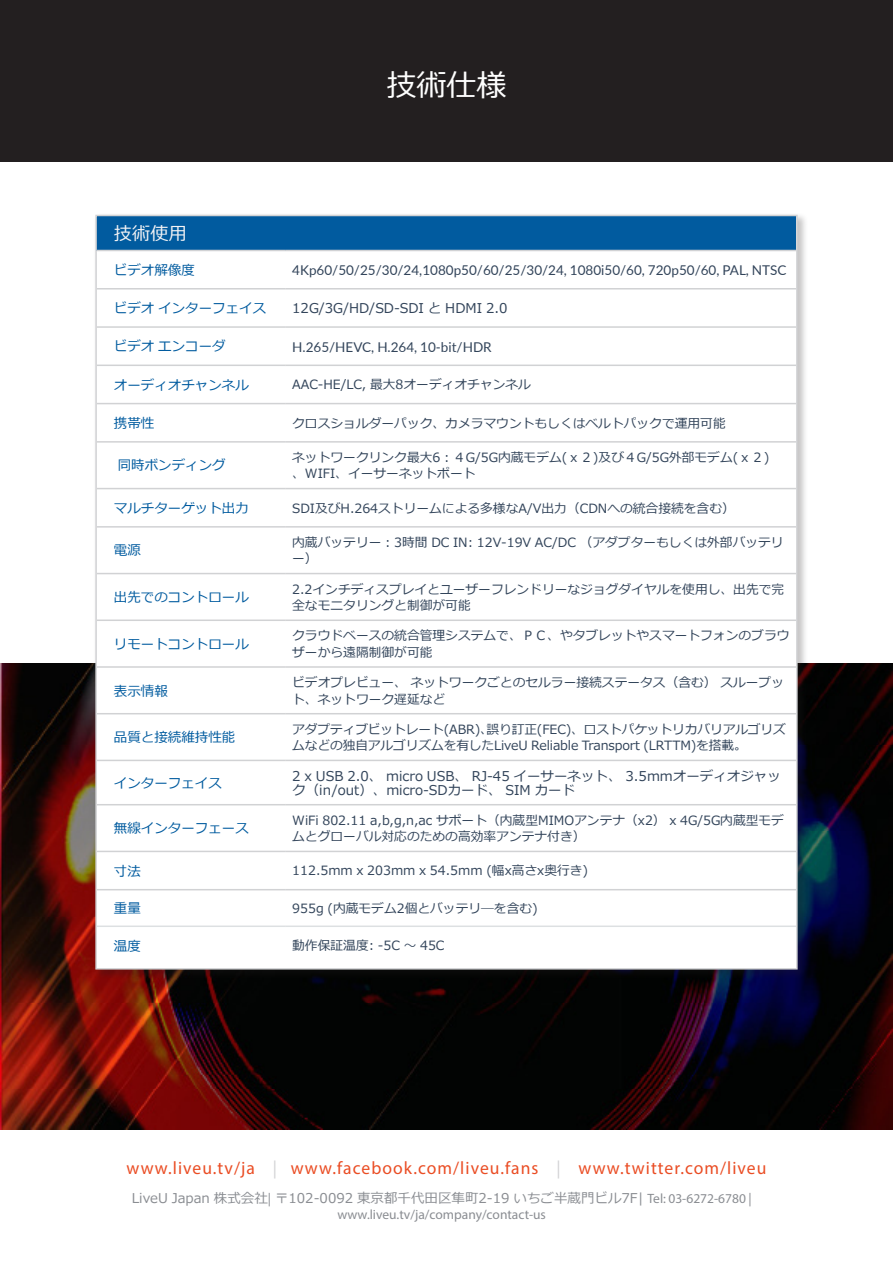
<style>
.page{position:relative;width:893px;height:1263px;background:#fff}
.page>*{position:absolute;margin:0;border:0;box-sizing:border-box;transform-origin:0 0}
.t1{font:30px "Meiryo";color:#fff}
.t2{font:18px "Myriad Pro";letter-spacing:.06em;color:#ea4d24}
.t3{font:18px "Meiryo";color:#f3f3f5}
.t4{font:13.5px "Meiryo";color:#015b9f}
.t5{font:13.5px/16.5px "Myriad Pro";color:#8a8d92;text-align:center}
.t6{font:13.5px/13.5px "Meiryo";color:#32445a}
.t7{font:13.5px "Lato";color:#32445a}
.t8{font:12.75px/16.5px "Meiryo";color:#32445a}
.s1{color:#d1d2d4}
.s2{font-family:"Meiryo"}
</style>
<div class="page">
<img style="left:0;top:663px;width:893px;height:467px">
<div style="left:0;top:0;width:893px;height:161px;background:#231f20"></div>
<div style="left:93px;top:213px;width:716px;height:767px;background:#231f20;opacity:.26"></div>
<div style="left:97px;top:216px;width:699px;height:34px;background:#015b9f"></div>
<svg style="left:98px;top:251px;width:697px;height:713px"></svg>
<hr style="left:97px;top:250px;width:189px;height:1px;background:#d1d2d4">
<hr style="left:97px;top:288px;width:189px;height:1px;background:#d1d2d4">
<hr style="left:97px;top:326px;width:189px;height:2px;background:#d1d2d4">
<hr style="left:97px;top:365px;width:189px;height:1px;background:#d1d2d4">
<hr style="left:286px;top:250px;width:510px;height:1px;background:#d1d2d4">
<hr style="left:286px;top:288px;width:510px;height:1px;background:#d1d2d4">
<hr style="left:286px;top:326px;width:510px;height:2px;background:#d1d2d4">
<hr style="left:286px;top:365px;width:510px;height:1px;background:#d1d2d4">
<hr style="left:97px;top:403px;width:189px;height:1px;background:#d1d2d4">
<hr style="left:286px;top:403px;width:510px;height:1px;background:#d1d2d4">
<hr style="left:97px;top:441px;width:189px;height:2px;background:#d1d2d4">
<hr style="left:286px;top:441px;width:510px;height:2px;background:#d1d2d4">
<hr style="left:97px;top:488px;width:189px;height:1px;background:#d1d2d4">
<hr style="left:286px;top:488px;width:510px;height:1px;background:#d1d2d4">
<hr style="left:97px;top:526px;width:189px;height:2px;background:#d1d2d4">
<hr style="left:97px;top:573px;width:189px;height:1px;background:#d1d2d4">
<hr style="left:286px;top:526px;width:510px;height:2px;background:#d1d2d4">
<hr style="left:286px;top:573px;width:510px;height:1px;background:#d1d2d4">
<hr style="left:97px;top:619px;width:189px;height:2px;background:#d1d2d4">
<hr style="left:286px;top:619px;width:510px;height:2px;background:#d1d2d4">
<hr style="left:97px;top:666px;width:189px;height:2px;background:#d1d2d4">
<hr style="left:286px;top:666px;width:510px;height:2px;background:#d1d2d4">
<hr style="left:97px;top:713px;width:189px;height:1px;background:#d1d2d4">
<hr style="left:97px;top:760px;width:189px;height:1px;background:#d1d2d4">
<hr style="left:97px;top:804px;width:189px;height:1px;background:#d1d2d4">
<hr style="left:286px;top:713px;width:510px;height:1px;background:#d1d2d4">
<hr style="left:286px;top:760px;width:510px;height:1px;background:#d1d2d4">
<hr style="left:286px;top:804px;width:510px;height:1px;background:#d1d2d4">
<hr style="left:97px;top:851px;width:189px;height:1px;background:#d1d2d4">
<hr style="left:286px;top:851px;width:510px;height:1px;background:#d1d2d4">
<hr style="left:97px;top:889px;width:189px;height:1px;background:#d1d2d4">
<hr style="left:286px;top:889px;width:510px;height:1px;background:#d1d2d4">
<hr style="left:97px;top:925px;width:189px;height:2px;background:#dde0e2">
<hr style="left:286px;top:925px;width:510px;height:2px;background:#dde0e2">
<hr style="left:97px;top:964px;width:189px;height:1px;background:#fff">
<hr style="left:286px;top:964px;width:510px;height:1px;background:#fff">
<p class="t1" style="left:386px;top:64px;width:121px">技術仕様</p>
<p class="t3" style="left:114px;top:221px;width:75px">技術使用</p>
<p class="t4" style="left:114px;top:260px;width:82px">ビデオ解像度</p>
<p class="t7" style="left:292px;top:260px;width:496px">4Kp60/50/25/30/24,1080p50/60/25/30/24, 1080i50/60, 720p50/60, PAL, NTSC</p>
<p class="t4" style="left:114px;top:299px;width:154px">ビデオ インターフェイス</p>
<p class="t6" style="left:292px;top:302px;width:217px">12G/3G/HD/SD-SDI と HDMI 2.0</p>
<p class="t4" style="left:114px;top:337px;width:113px">ビデオ エンコーダ</p>
<p class="t7" style="left:292px;top:337px;width:201px">H.265/HEVC, H.264, 10-bit/HDR</p>
<p class="t4" style="left:114px;top:375px;width:136px">オーディオチャンネル</p>
<p class="t8" style="left:292px;top:377px;width:240px">AAC-HE/LC, 最大8オーディオチャンネル</p>
<p class="t4" style="left:114px;top:414px;width:42px">携帯性</p>
<p class="t8" style="left:292px;top:415px;width:435px">クロスショルダーパック、カメラマウントもしくはベルトパックで運用可能</p>
<p class="t4" style="left:118px;top:456px;width:109px">同時ボンディング</p>
<p class="t8" style="left:292px;top:450px;width:479px">ネットワークリンク最大6：４G/5G内蔵モデム(ｘ２)及び４G/5G外部モデム(ｘ２)、WIFI、イーサーネットポート</p>
<p class="t4" style="left:114px;top:499px;width:136px">マルチターゲット出力</p>
<p class="t8" style="left:292px;top:500px;width:444px">SDI及びH.264ストリームによる多様なA/V出力（CDNへの統合接続を含む）</p>
<p class="t4" style="left:114px;top:541px;width:28px">電源</p>
<p class="t8" style="left:292px;top:535px;width:493px">内蔵バッテリー：3時間 DC IN: 12V-19V AC/DC （アダプターもしくは外部バッテリー）</p>
<p class="t4" style="left:114px;top:588px;width:136px">出先でのコントロール</p>
<p class="t8" style="left:292px;top:581px;width:494px">2.2インチディスプレイとユーザーフレンドリーなジョグダイヤルを使用し、出先で完全なモニタリングと制御が可能</p>
<p class="t4" style="left:114px;top:634px;width:136px">リモートコントロール</p>
<p class="t8" style="left:292px;top:628px;width:499px">クラウドベースの統合管理システムで、ＰＣ、やタブレットやスマートフォンのブラウザーから遠隔制御が可能</p>
<p class="t4" style="left:114px;top:681px;width:55px">表示情報</p>
<p class="t8" style="left:292px;top:675px;width:493px">ビデオプレビュー、 ネットワークごとのセルラー接続ステータス（含む） スループット、ネットワーク遅延など</p>
<p class="t4" style="left:114px;top:728px;width:123px">品質と接続維持性能</p>
<p class="t8" style="left:292px;top:721px;width:495px">アダプティブビットレート(ABR)､誤り訂正(FEC)、ロストパケットリカバリアルゴリズムなどの独自アルゴリズムを有したLiveU Reliable Transport (LRTTM)を搭載。</p>
<p class="t4" style="left:114px;top:773px;width:109px">インターフェイス</p>
<p class="t6" style="left:292px;top:770px;width:490px">2 x USB 2.0、 micro USB、 RJ-45 イーサーネット、 3.5mmオーディオジャック（in/out）、micro-SDカード、 SIM カード</p>
<p class="t4" style="left:114px;top:819px;width:136px">無線インターフェース</p>
<p class="t8" style="left:292px;top:812px;width:493px">WiFi 802.11 a,b,g,n,ac サポート（内蔵型MIMOアンテナ（x2） x 4G/5G内蔵型モデムとグローバル対応のための高効率アンテナ付き）</p>
<p class="t4" style="left:114px;top:861px;width:28px">寸法</p>
<p class="t8" style="left:292px;top:863px;width:297px">112.5mm x 203mm x 54.5mm (幅x高さx奥行き)</p>
<p class="t4" style="left:114px;top:899px;width:28px">重量</p>
<p class="t8" style="left:292px;top:901px;width:247px">955g (内蔵モデム2個とバッテリ―を含む)</p>
<p class="t4" style="left:114px;top:936px;width:28px">温度</p>
<p class="t8" style="left:292px;top:938px;width:154px">動作保証温度: -5C ～ 45C</p>
<p class="t2" style="left:127px;top:1157px;width:641px">www.liveu.tv/ja <span class="s1">|</span> www.facebook.com/liveu.fans <span class="s1">|</span> www.twitter.com/liveu</p>
<p class="t5" style="left:132px;top:1190px;width:621px"><span class="s2">LiveU Japan 株式会社</span>| <span class="s2">〒102-0092 東京都千代田区隼町2-19 いちご半蔵門ビル7F|</span> Tel: 03-6272-6780 | www.liveu.tv/ja/company/contact-us</p>
</div>
